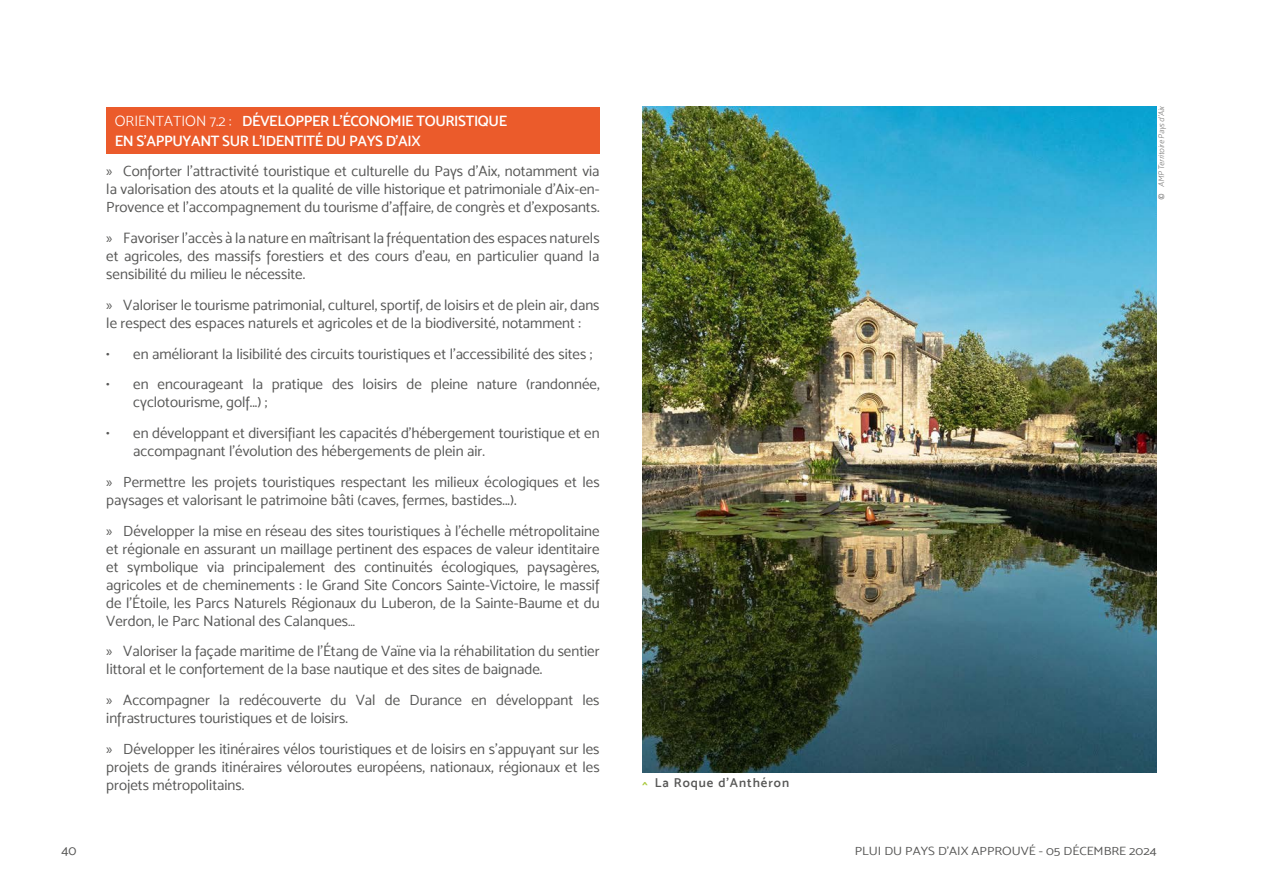
<style>
.page{position:relative;width:1263px;height:893px;background:#fff}
.page>*{position:absolute;margin:0;border:0;box-sizing:border-box;transform-origin:0 0}
.t1{font:15px/18px "Mosk Normal 400";color:#575756}
.t2{font:15px/19.5px "Mosk Semi Bold 600";letter-spacing:-.025em;color:#fff}
.t3{font:13.5px "Mosk Normal 400";color:#575756}
.t4{font:12.9px "Mosk Semi Bold 600";letter-spacing:.075em;color:#575756}
.t5{font:12px "Mosk Normal 400";color:#575756;scale:1.1 1}
.t6{font:italic 8.25px "Mosk Extra Light 200";color:#6b6b6a}
.s1{font-family:"Mosk Light 300"}
.s2{font-family:"Myriad Pro"}
.s3{color:#abca41}
.s4{font-family:"Calibri";font-style:normal}
</style>
<div class="page">
<div style="left:106px;top:107px;width:494px;height:46px;background:#eb5b2b"></div>
<img style="left:642px;top:106px;width:515px;height:667px">
<p class="t2" style="left:115px;top:111px;width:394px"><span class="s1">ORIENTATION 7.2 :</span> DÉVELOPPER L’ÉCONOMIE TOURISTIQUE<br>EN S’APPUYANT SUR L’IDENTITÉ DU PAYS D’AIX</p>
<p class="t1" style="left:106px;top:162px;width:495px;text-align:justify"><span class="s2">»</span> Conforter l’attractivité touristique et culturelle du Pays d'Aix, notamment via la valorisation des atouts et la qualité de ville historique et patrimoniale d'Aix-en-Provence et l'accompagnement du tourisme d’affaire, de congrès et d’exposants.</p>
<p class="t1" style="left:106px;top:229px;width:495px;text-align:justify"><span class="s2">»</span> Favoriser l'accès à la nature en maîtrisant la fréquentation des espaces naturels et agricoles, des massifs forestiers et des cours d’eau, en particulier quand la sensibilité du milieu le nécessite.</p>
<p class="t1" style="left:106px;top:296px;width:495px"><span class="s2">»</span> Valoriser le tourisme patrimonial, culturel, sportif, de loisirs et de plein air, dans le respect des espaces naturels et agricoles et de la biodiversité, notamment :</p>
<p class="t1" style="left:106px;top:344px;width:488px">• en améliorant la lisibilité des circuits touristiques et l'accessibilité des sites ;</p>
<p class="t1" style="left:133px;top:375px;width:468px;text-indent:-27px">• en encourageant la pratique des loisirs de pleine nature (randonnée, cyclotourisme, golf...) ;</p>
<p class="t1" style="left:133px;top:424px;width:468px;text-indent:-27px">• en développant et diversifiant les capacités d’hébergement touristique et en accompagnant l’évolution des hébergements de plein air.</p>
<p class="t1" style="left:106px;top:473px;width:495px"><span class="s2">»</span> Permettre les projets touristiques respectant les milieux écologiques et les paysages et valorisant le patrimoine bâti (caves, fermes, bastides...).</p>
<p class="t1" style="left:106px;top:521px;width:495px;text-align:justify"><span class="s2">»</span> Développer la mise en réseau des sites touristiques à l'échelle métropolitaine et régionale en assurant un maillage pertinent des espaces de valeur identitaire et symbolique via principalement des continuités écologiques, paysagères, agricoles et de cheminements : le Grand Site Concors Sainte-Victoire, le massif de l'Étoile, les Parcs Naturels Régionaux du Luberon, de la Sainte-Baume et du Verdon, le Parc National des Calanques…</p>
<p class="t1" style="left:106px;top:642px;width:495px"><span class="s2">»</span> Valoriser la façade maritime de l'Étang de Vaïne via la réhabilitation du sentier littoral et le confortement de la base nautique et des sites de baignade.</p>
<p class="t1" style="left:106px;top:691px;width:495px"><span class="s2">»</span> Accompagner la redécouverte du Val de Durance en développant les infrastructures touristiques et de loisirs.</p>
<p class="t1" style="left:106px;top:740px;width:495px;text-align:justify"><span class="s2">»</span> Développer les itinéraires vélos touristiques et de loisirs en s’appuyant sur les projets de grands itinéraires véloroutes européens, nationaux, régionaux et les projets métropolitains.</p>
<p class="t4" style="left:642px;top:775px;width:148px"><span class="s3">^</span> La Roque d'Anthéron</p>
<p class="t6" style="left:1156px;top:200px;width:97px;rotate:-90deg"><span class="s4">©</span> AMP Territoire Pays d'Aix</p>
<p class="t3" style="left:61px;top:842px;width:17px">40</p>
<p class="t5" style="left:855px;top:844px;width:276px">PLUI DU PAYS D'AIX APPROUVÉ - 05 DÉCEMBRE 2024</p>
</div>
